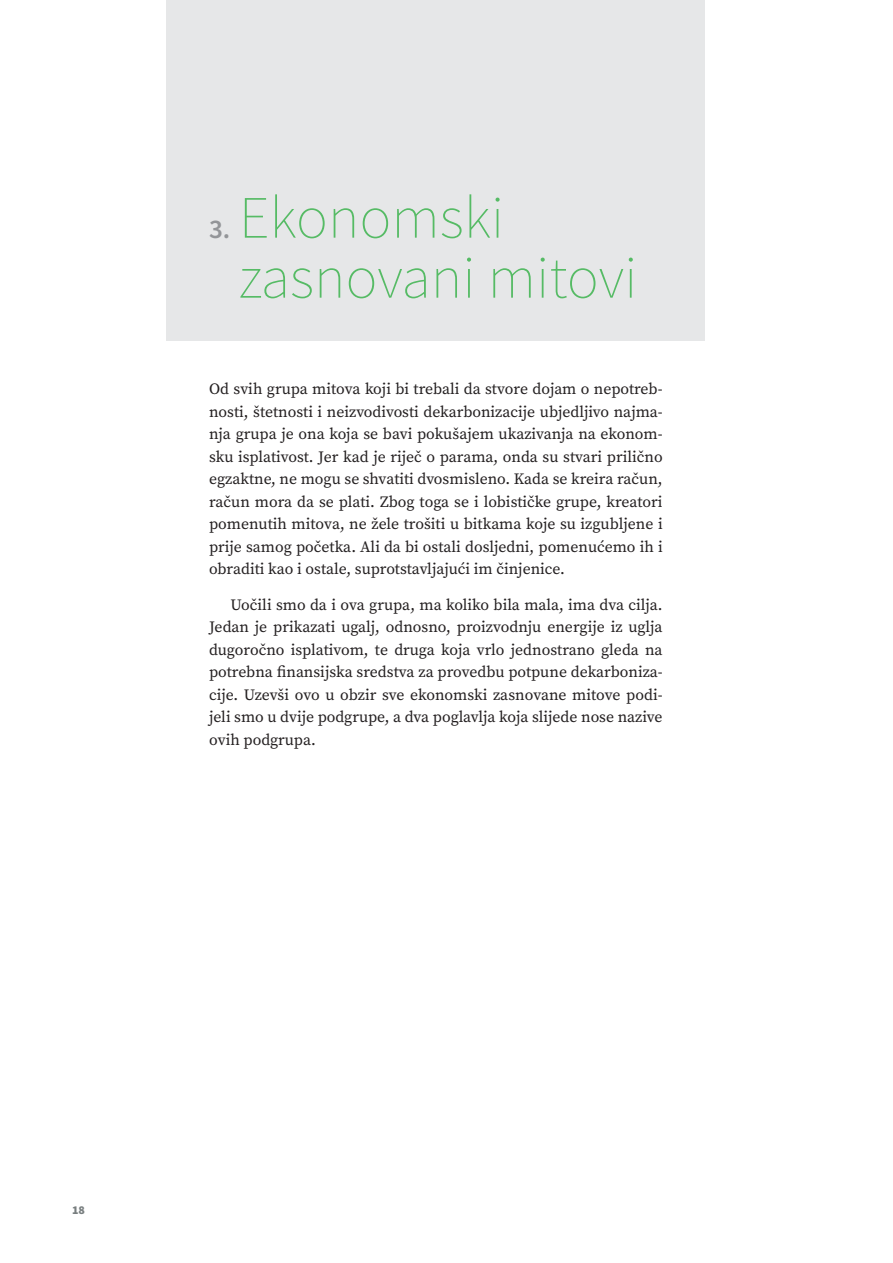
<style>
.page{position:relative;width:893px;height:1263px;background:#fff}
.page>*{position:absolute;margin:0;border:0;box-sizing:border-box;transform-origin:0 0}
.naslov_1__mitovi{font:200 60px/60px "Source Sans Pro";color:#56bb65}
.naslov_1__mitovi-2{font:600 27px "Source Sans Pro";color:#939598}
.text_neuvuceni{font:15.75px/22.5px "Source Serif Pro";color:#231f20;text-align:justify}
.text{font:15.75px/22.5px "Source Serif Pro";color:#231f20;text-align:justify}
.t1{font:900 12px "Source Sans Pro";color:#787e7f}
</style>
<div class="page">
<div style="left:167px;top:0;width:538px;height:340px;background:#e6e7e8"></div>
<p class="naslov_1__mitovi-2" style="left:209px;top:211px;width:23px">3.</p>
<p class="naslov_1__mitovi" style="left:239px;top:188px;width:400px">Ekonomski zasnovani mitovi</p>
<p class="text_neuvuceni" style="left:209px;top:378px;width:455px">Od svih grupa mitova koji bi trebali da stvore dojam o nepotreb&shy;nosti, štetnosti i neizvodivosti dekarbonizacije ubjedljivo najma&shy;nja grupa je ona koja se bavi pokušajem ukazivanja na ekonom&shy;sku isplativost. Jer kad je riječ o parama, onda su stvari prilično egzaktne, ne mogu se shvatiti dvosmisleno. Kada se kreira račun, račun mora da se plati. Zbog toga se i lobističke grupe, kreatori pomenutih mitova, ne žele trošiti u bitkama koje su izgubljene i prije samog početka. Ali da bi ostali dosljedni, pomenućemo ih i obraditi kao i ostale, suprotstavljajući im činjenice.</p>
<p class="text" style="left:209px;top:593px;width:455px;text-indent:21px">Uočili smo da i ova grupa, ma koliko bila mala, ima dva cilja.<br>Jedan je prikazati ugalj, odnosno, proizvodnju energije iz uglja dugoročno isplativom, te druga koja vrlo jednostrano gleda na potrebna finansijska sredstva za provedbu potpune dekarboniza&shy;cije. Uzevši ovo u obzir sve ekonomski zasnovane mitove podi&shy;jeli smo u dvije podgrupe, a dva poglavlja koja slijede nose nazive ovih podgrupa.</p>
<p class="t1" style="left:72px;top:1202px;width:14px">18</p>
</div>
